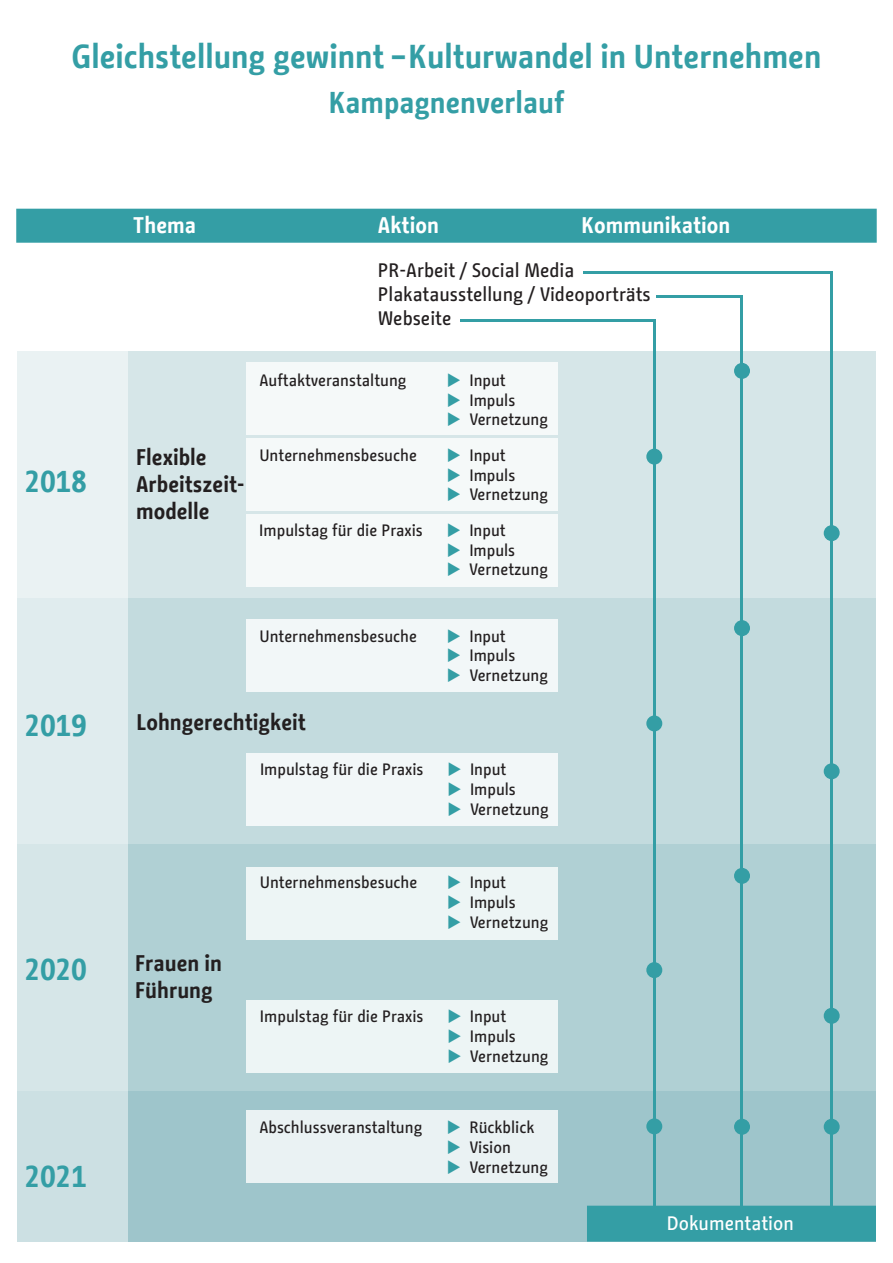
<style>
.page{position:relative;width:893px;height:1263px;background:#fff}
.page>*{position:absolute;margin:0;border:0;box-sizing:border-box;transform-origin:0 0}
.t1{font:700 33px "BMF Change";color:#349ea5}
.t2{font:700 30px "BMF Change";color:#349ea5}
.t3{font:700 22.5px/27px "BMF Change";color:#231f20}
.t4{font:700 22.5px "BMF Change";color:#fff}
.t5{font:500 19.5px/24px "BMF Change";color:#231f20}
.t6{font:500 19.5px "BMF Change";color:#fff}
.t7{font:500 16.5px "BMF Change";color:#231f20}
.s1{color:#349ea5}
</style>
<div class="page">
<div style="left:17px;top:597px;width:859px;height:247px;background:#c3dbde"></div>
<div style="left:17px;top:351px;width:859px;height:246px;background:#d6e6e8"></div>
<div style="left:17px;top:844px;width:859px;height:247px;background:#b0d0d4"></div>
<div style="left:17px;top:1091px;width:859px;height:151px;background:#9ec5cb"></div>
<div style="left:17px;top:597px;width:111px;height:247px;background:#e0ecee"></div>
<div style="left:17px;top:351px;width:111px;height:246px;background:#eaf2f3"></div>
<div style="left:17px;top:844px;width:111px;height:247px;background:#d6e6e8"></div>
<div style="left:17px;top:1091px;width:111px;height:151px;background:#cce0e3"></div>
<div style="left:247px;top:362px;width:311px;height:73px;background:#f5f9f9"></div>
<div style="left:247px;top:438px;width:311px;height:73px;background:#f5f9f9"></div>
<div style="left:247px;top:515px;width:311px;height:72px;background:#f5f9f9"></div>
<div style="left:247px;top:754px;width:311px;height:72px;background:#f2f7f8"></div>
<div style="left:247px;top:619px;width:311px;height:72px;background:#f2f7f8"></div>
<div style="left:247px;top:867px;width:311px;height:72px;background:#edf5f5"></div>
<div style="left:247px;top:1000px;width:311px;height:72px;background:#edf5f5"></div>
<div style="left:247px;top:1110px;width:311px;height:73px;background:#eaf2f3"></div>
<div style="left:16px;top:209px;width:861px;height:34px;background:#349ea5"></div>
<hr style="left:584px;top:271px;width:249px;height:2px;background:#349ea5">
<hr style="left:830px;top:272px;width:3px;height:947px;background:#349ea5">
<hr style="left:657px;top:296px;width:86px;height:2px;background:#349ea5">
<hr style="left:741px;top:297px;width:2px;height:924px;background:#349ea5">
<hr style="left:460px;top:320px;width:196px;height:2px;background:#349ea5">
<hr style="left:654px;top:321px;width:2px;height:915px;background:#349ea5">
<div style="left:587px;top:1206px;width:289px;height:35px;background:#349ea5"></div>
<svg style="left:646px;top:449px;width:16px;height:16px"></svg>
<svg style="left:646px;top:715px;width:16px;height:16px"></svg>
<svg style="left:646px;top:962px;width:16px;height:16px"></svg>
<svg style="left:646px;top:1118px;width:16px;height:16px"></svg>
<svg style="left:734px;top:363px;width:16px;height:16px"></svg>
<svg style="left:734px;top:620px;width:16px;height:16px"></svg>
<svg style="left:734px;top:868px;width:16px;height:16px"></svg>
<svg style="left:734px;top:1119px;width:16px;height:16px"></svg>
<svg style="left:824px;top:525px;width:16px;height:16px"></svg>
<svg style="left:824px;top:763px;width:16px;height:16px"></svg>
<svg style="left:824px;top:1008px;width:16px;height:16px"></svg>
<svg style="left:824px;top:1119px;width:16px;height:16px"></svg>
<h1 class="t1" style="left:71px;top:33px;width:752px">Gleichstellung gewinnt –Kulturwandel in Unternehmen</h1>
<h2 class="t2" style="left:329px;top:81px;width:237px">Kampagnenverlauf</h2>
<h3 class="t4" style="left:133px;top:209px;width:65px">Thema</h3>
<h3 class="t4" style="left:378px;top:209px;width:62px">Aktion</h3>
<h3 class="t4" style="left:581px;top:209px;width:150px">Kommunikation</h3>
<h2 class="t2" style="left:24px;top:460px;width:64px">2018</h2>
<h2 class="t2" style="left:24px;top:704px;width:64px">2019</h2>
<h2 class="t2" style="left:24px;top:947px;width:64px">2020</h2>
<h2 class="t2" style="left:24px;top:1155px;width:64px">2021</h2>
<p class="t5" style="left:378px;top:258px;width:274px">PR-Arbeit / Social Media<br>Plakatausstellung / Videoporträts<br>Webseite</p>
<h3 class="t3" style="left:136px;top:444px;width:111px">Flexible<br>Arbeitszeit&shy;modelle</h3>
<p class="t7" style="left:259px;top:368px;width:149px">Auftaktveranstaltung</p>
<p class="t7" style="left:447px;top:368px;width:60px"><span class="s1">◆</span> Input</p>
<p class="t7" style="left:447px;top:388px;width:70px"><span class="s1">◆</span> Impuls</p>
<p class="t7" style="left:447px;top:408px;width:103px"><span class="s1">◆</span> Vernetzung</p>
<p class="t7" style="left:259px;top:443px;width:159px">Unternehmensbesuche</p>
<p class="t7" style="left:447px;top:443px;width:60px"><span class="s1">◆</span> Input</p>
<p class="t7" style="left:447px;top:463px;width:70px"><span class="s1">◆</span> Impuls</p>
<p class="t7" style="left:447px;top:483px;width:103px"><span class="s1">◆</span> Vernetzung</p>
<p class="t7" style="left:259px;top:518px;width:165px">Impulstag für die Praxis</p>
<p class="t7" style="left:447px;top:518px;width:60px"><span class="s1">◆</span> Input</p>
<p class="t7" style="left:447px;top:538px;width:70px"><span class="s1">◆</span> Impuls</p>
<p class="t7" style="left:447px;top:558px;width:103px"><span class="s1">◆</span> Vernetzung</p>
<p class="t7" style="left:259px;top:624px;width:159px">Unternehmensbesuche</p>
<p class="t7" style="left:447px;top:624px;width:60px"><span class="s1">◆</span> Input</p>
<p class="t7" style="left:447px;top:644px;width:70px"><span class="s1">◆</span> Impuls</p>
<p class="t7" style="left:447px;top:664px;width:103px"><span class="s1">◆</span> Vernetzung</p>
<h3 class="t3" style="left:136px;top:709px;width:171px">Lohngerechtigkeit</h3>
<p class="t7" style="left:260px;top:758px;width:165px">Impulstag für die Praxis</p>
<p class="t7" style="left:447px;top:758px;width:60px"><span class="s1">◆</span> Input</p>
<p class="t7" style="left:447px;top:778px;width:70px"><span class="s1">◆</span> Impuls</p>
<p class="t7" style="left:447px;top:797px;width:103px"><span class="s1">◆</span> Vernetzung</p>
<h3 class="t3" style="left:135px;top:950px;width:89px">Frauen in<br>Führung</h3>
<p class="t7" style="left:260px;top:871px;width:159px">Unternehmensbesuche</p>
<p class="t7" style="left:447px;top:871px;width:60px"><span class="s1">◆</span> Input</p>
<p class="t7" style="left:447px;top:890px;width:70px"><span class="s1">◆</span> Impuls</p>
<p class="t7" style="left:447px;top:910px;width:103px"><span class="s1">◆</span> Vernetzung</p>
<p class="t7" style="left:260px;top:1004px;width:165px">Impulstag für die Praxis</p>
<p class="t7" style="left:447px;top:1004px;width:60px"><span class="s1">◆</span> Input</p>
<p class="t7" style="left:447px;top:1024px;width:70px"><span class="s1">◆</span> Impuls</p>
<p class="t7" style="left:447px;top:1044px;width:103px"><span class="s1">◆</span> Vernetzung</p>
<p class="t7" style="left:259px;top:1116px;width:164px">Abschlussveranstaltung</p>
<p class="t7" style="left:447px;top:1116px;width:89px"><span class="s1">◆</span> Rückblick</p>
<p class="t7" style="left:447px;top:1135px;width:66px"><span class="s1">◆</span> Vision</p>
<p class="t7" style="left:447px;top:1155px;width:103px"><span class="s1">◆</span> Vernetzung</p>
<p class="t6" style="left:667px;top:1209px;width:128px">Dokumentation</p>
</div>
